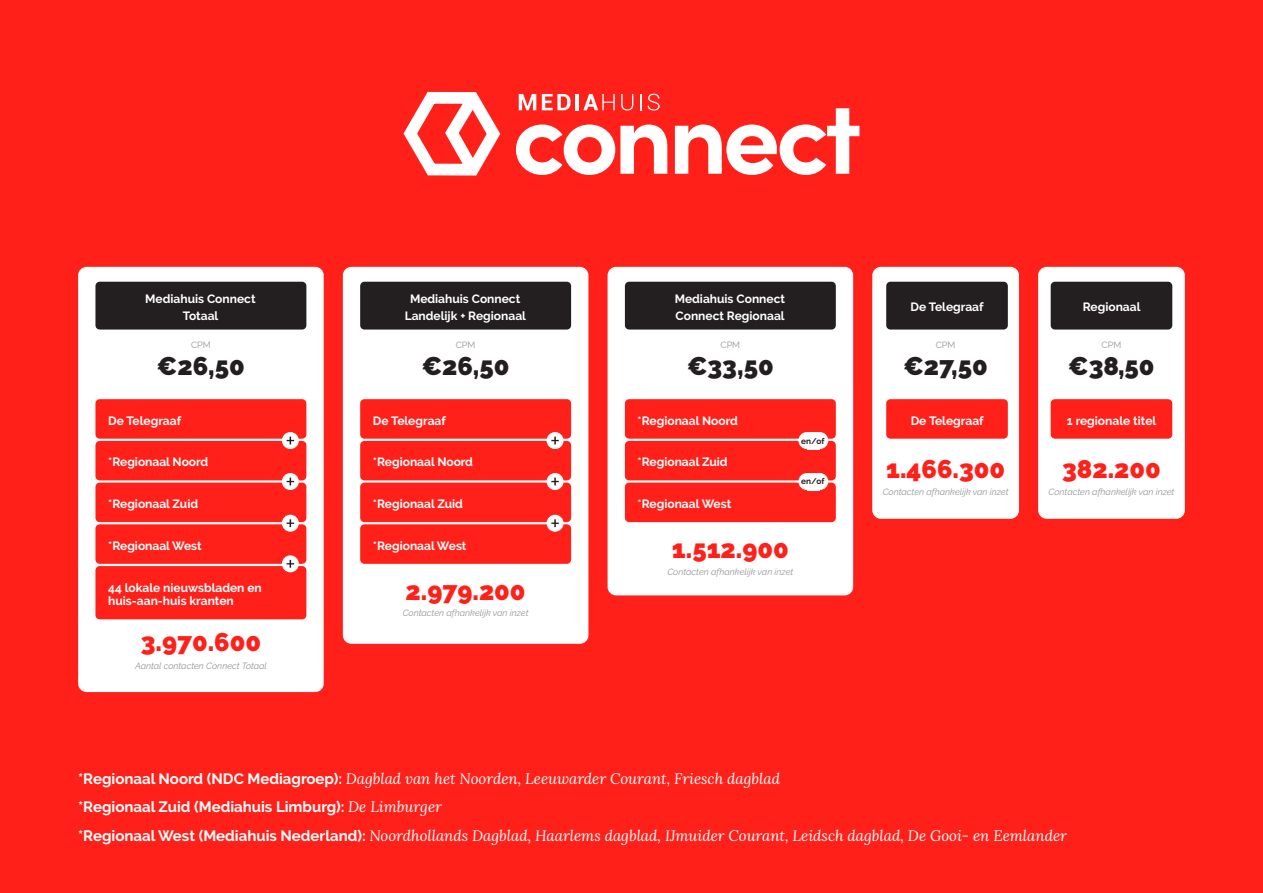
<style>
.page{position:relative;width:1263px;height:893px;background:#ff2019}
.page>*{position:absolute;margin:0;border:0;box-sizing:border-box;transform-origin:0 0}
.t1{font:900 25.5px "Raleway";color:#ff2019}
.t2{font:900 25.5px "Raleway";color:#231f20}
.t3{font:italic 15px "Lora";color:#fff}
.t4{font:700 15px "Raleway";color:#fff}
.t5{font:700 12px/16.5px "Raleway";color:#fff;text-align:center}
.t6{font:italic 9px "Raleway";color:#939598}
.t7{font:9px "Raleway";color:#939598}
.t8{font:700 8.25px "Raleway";letter-spacing:-.005em;color:#231f20}
.s1{font-family:"Raleway";font-weight:700;font-style:normal}
.s2{font-family:"Lora";font-weight:400;font-style:italic}
</style>
<div class="page">
<div style="left:872px;top:267px;width:147px;height:252px;background:#fff;border-radius:9px"></div>
<div style="left:1038px;top:267px;width:147px;height:252px;background:#fff;border-radius:9px"></div>
<div style="left:78px;top:267px;width:246px;height:425px;background:#fff;border-radius:9px"></div>
<div style="left:343px;top:267px;width:245px;height:377px;background:#fff;border-radius:9px"></div>
<div style="left:608px;top:267px;width:245px;height:328px;background:#fff;border-radius:9px"></div>
<div style="left:95px;top:282px;width:211px;height:48px;background:#231f20;border-radius:4px"></div>
<div style="left:360px;top:282px;width:211px;height:48px;background:#231f20;border-radius:4px"></div>
<div style="left:625px;top:282px;width:211px;height:48px;background:#231f20;border-radius:4px"></div>
<div style="left:886px;top:282px;width:122px;height:48px;background:#231f20;border-radius:4px"></div>
<div style="left:1051px;top:282px;width:121px;height:48px;background:#231f20;border-radius:4px"></div>
<div style="left:95px;top:399px;width:211px;height:40px;background:#ff2019;border-radius:4px"></div>
<div style="left:360px;top:399px;width:211px;height:40px;background:#ff2019;border-radius:4px"></div>
<div style="left:625px;top:399px;width:211px;height:40px;background:#ff2019;border-radius:4px"></div>
<div style="left:886px;top:399px;width:122px;height:40px;background:#ff2019;border-radius:4px"></div>
<div style="left:1051px;top:399px;width:121px;height:40px;background:#ff2019;border-radius:4px"></div>
<div style="left:95px;top:441px;width:211px;height:39px;background:#ff2019;border-radius:4px"></div>
<div style="left:360px;top:441px;width:211px;height:39px;background:#ff2019;border-radius:4px"></div>
<div style="left:625px;top:441px;width:211px;height:39px;background:#ff2019;border-radius:4px"></div>
<div style="left:95px;top:483px;width:211px;height:39px;background:#ff2019;border-radius:4px"></div>
<div style="left:360px;top:483px;width:211px;height:39px;background:#ff2019;border-radius:4px"></div>
<div style="left:625px;top:483px;width:211px;height:39px;background:#ff2019;border-radius:4px"></div>
<div style="left:95px;top:524px;width:211px;height:40px;background:#ff2019;border-radius:4px"></div>
<div style="left:360px;top:524px;width:211px;height:40px;background:#ff2019;border-radius:4px"></div>
<div style="left:95px;top:566px;width:211px;height:53px;background:#ff2019;border-radius:4px"></div>
<div style="left:282px;top:432px;width:17px;height:17px;background:#fff;border-radius:50%"></div>
<div style="left:547px;top:432px;width:17px;height:17px;background:#fff;border-radius:50%"></div>
<div style="left:811px;top:432px;width:17px;height:17px;background:#fff;border-radius:50%"></div>
<div style="left:798px;top:432px;width:17px;height:17px;background:#fff;border-radius:50%"></div>
<div style="left:282px;top:473px;width:17px;height:17px;background:#fff;border-radius:50%"></div>
<div style="left:547px;top:473px;width:17px;height:17px;background:#fff;border-radius:50%"></div>
<div style="left:811px;top:473px;width:17px;height:17px;background:#fff;border-radius:50%"></div>
<div style="left:798px;top:473px;width:17px;height:17px;background:#fff;border-radius:50%"></div>
<div style="left:282px;top:515px;width:17px;height:17px;background:#fff;border-radius:50%"></div>
<div style="left:547px;top:515px;width:17px;height:17px;background:#fff;border-radius:50%"></div>
<div style="left:282px;top:555px;width:17px;height:17px;background:#fff;border-radius:50%"></div>
<svg style="left:287px;top:437px;width:7px;height:7px"></svg>
<svg style="left:551px;top:437px;width:8px;height:7px"></svg>
<svg style="left:287px;top:478px;width:7px;height:7px"></svg>
<svg style="left:551px;top:478px;width:8px;height:7px"></svg>
<svg style="left:287px;top:519px;width:7px;height:8px"></svg>
<svg style="left:551px;top:519px;width:8px;height:8px"></svg>
<svg style="left:287px;top:560px;width:7px;height:8px"></svg>
<div style="left:807px;top:432px;width:13px;height:17px;background:#fff"></div>
<div style="left:807px;top:473px;width:13px;height:17px;background:#fff"></div>
<svg style="left:403px;top:91px;width:97px;height:85px"></svg>
<svg style="left:516px;top:124px;width:151px;height:51px"></svg>
<svg style="left:675px;top:108px;width:184px;height:67px"></svg>
<svg style="left:519px;top:94px;width:17px;height:16px"></svg>
<svg style="left:542px;top:94px;width:28px;height:16px"></svg>
<hr style="left:575px;top:94px;width:4px;height:16px;background:#fff">
<svg style="left:583px;top:94px;width:32px;height:16px"></svg>
<svg style="left:621px;top:94px;width:12px;height:17px"></svg>
<svg style="left:640px;top:94px;width:2px;height:16px"></svg>
<svg style="left:648px;top:94px;width:12px;height:17px"></svg>
<p class="t5" style="left:145px;top:291px;width:112px">Mediahuis Connect<br>Totaal</p>
<p class="t5" style="left:405px;top:291px;width:123px">Mediahuis Connect<br>Landelijk + Regionaal</p>
<p class="t5" style="left:675px;top:291px;width:112px;text-align:left">Mediahuis Connect<br>Connect Regionaal</p>
<p class="t5" style="left:911px;top:299px;width:74px">De Telegraaf</p>
<p class="t5" style="left:1083px;top:299px;width:59px">Regionaal</p>
<p class="t7" style="left:191px;top:339px;width:21px">CPM</p>
<p class="t7" style="left:456px;top:339px;width:21px">CPM</p>
<p class="t7" style="left:720px;top:339px;width:21px">CPM</p>
<p class="t7" style="left:936px;top:339px;width:21px">CPM</p>
<p class="t7" style="left:1102px;top:339px;width:21px">CPM</p>
<h1 class="t2" style="left:157px;top:352px;width:89px">€26,50</h1>
<h1 class="t2" style="left:422px;top:352px;width:89px">€26,50</h1>
<h1 class="t2" style="left:687px;top:352px;width:88px">€33,50</h1>
<h1 class="t2" style="left:903px;top:352px;width:86px">€27,50</h1>
<h1 class="t2" style="left:1068px;top:352px;width:88px">€38,50</h1>
<p class="t5" style="left:108px;top:412px;width:74px">De Telegraaf</p>
<p class="t5" style="left:373px;top:412px;width:74px">De Telegraaf</p>
<p class="t5" style="left:638px;top:412px;width:102px">*Regionaal Noord</p>
<p class="t5" style="left:911px;top:412px;width:74px">De Telegraaf</p>
<p class="t5" style="left:1067px;top:412px;width:91px">1 regionale titel</p>
<p class="t5" style="left:108px;top:454px;width:102px">*Regionaal Noord</p>
<p class="t5" style="left:373px;top:454px;width:102px">*Regionaal Noord</p>
<p class="t5" style="left:638px;top:454px;width:91px">*Regionaal Zuid</p>
<p class="t5" style="left:108px;top:496px;width:91px">*Regionaal Zuid</p>
<p class="t5" style="left:373px;top:496px;width:91px">*Regionaal Zuid</p>
<p class="t5" style="left:638px;top:496px;width:95px">*Regionaal West</p>
<p class="t5" style="left:108px;top:537px;width:95px">*Regionaal West</p>
<p class="t5" style="left:373px;top:537px;width:95px">*Regionaal West</p>
<p class="t5" style="left:108px;top:581px;width:155px;line-height:13.5px;text-align:left">44 lokale nieuwsbladen en huis-aan-huis kranten</p>
<h1 class="t1" style="left:141px;top:627px;width:122px">3.970.600</h1>
<p class="t8" style="left:801px;top:436px;width:25px">en/of</p>
<p class="t8" style="left:801px;top:477px;width:25px">en/of</p>
<h1 class="t1" style="left:886px;top:454px;width:121px">1.466.300</h1>
<h1 class="t1" style="left:1062px;top:454px;width:100px">382.200</h1>
<p class="t6" style="left:883px;top:486px;width:127px">Contacten afhankelijk van inzet</p>
<p class="t6" style="left:1048px;top:486px;width:127px">Contacten afhankelijk van inzet</p>
<h1 class="t1" style="left:672px;top:535px;width:118px">1.512.900</h1>
<p class="t6" style="left:667px;top:566px;width:127px">Contacten afhankelijk van inzet</p>
<h1 class="t1" style="left:406px;top:576px;width:121px">2.979.200</h1>
<p class="t6" style="left:403px;top:608px;width:127px">Contacten afhankelijk van inzet</p>
<p class="t6" style="left:135px;top:660px;width:133px">Aantal contacten Connect Totaal</p>
<p class="t3" style="left:78px;top:768px;width:703px"><span class="s1">*Regionaal Noord (NDC Mediagroep):</span> Dagblad van het Noorden, Leeuwarder Courant, Friesch dagblad</p>
<p class="t4" style="left:78px;top:798px;width:365px">*Regionaal Zuid (Mediahuis Limburg): <span class="s2">De Limburger</span></p>
<p class="t3" style="left:78px;top:825px;width:990px"><span class="s1">*Regionaal West (Mediahuis Nederland):</span> Noordhollands Dagblad, Haarlems dagblad, IJmuider Courant, Leidsch dagblad, De Gooi- en Eemlander</p>
</div>
